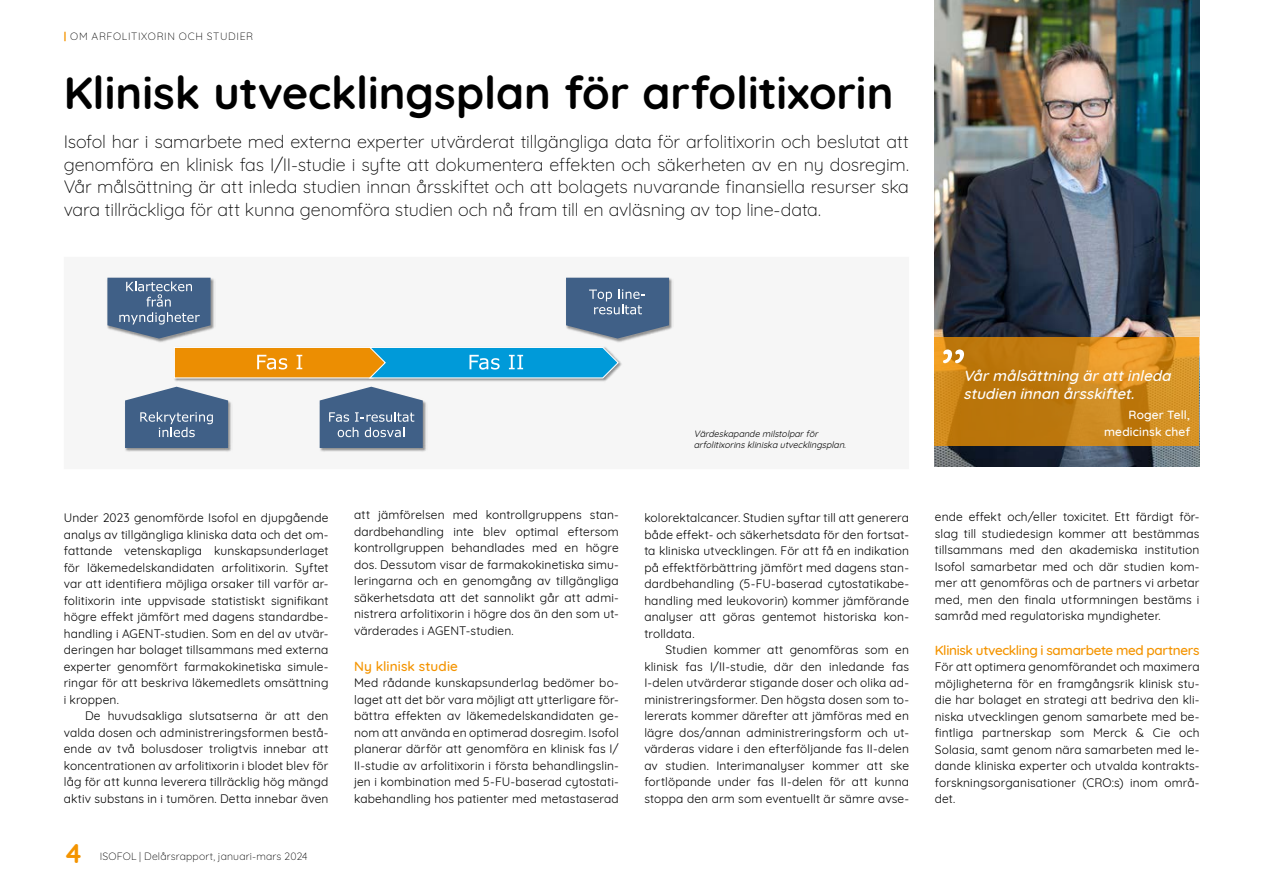
<style>
.page{position:relative;width:1263px;height:893px;background:#fff}
.page>*{position:absolute;margin:0;border:0;box-sizing:border-box;transform-origin:0 0}
.t1{font:75px "Quicksand";color:#fff}
.t2{font:700 45px "Quicksand";color:#000}
.t3{font:700 27px "Quicksand";color:#f49400}
.t4{font:300 18px/22.5px "Quicksand";letter-spacing:-.01em;color:#000;text-align:justify}
.t5{font:italic 500 15px/18px "Quicksand";color:#fff}
.t6{font:500 13.5px "Quicksand";letter-spacing:-.025em;color:#f49400}
.t7{font:500 13.5px "Quicksand";letter-spacing:.01em;color:#f49400}
.t8{font:12px/16.5px "Quicksand";letter-spacing:.01em;color:#000;text-align:justify}
.t9{font:500 12px/16.5px "Quicksand";letter-spacing:.015em;color:#fff;text-align:right}
.t10{font:300 10.5px "Quicksand";letter-spacing:.02em;color:#000}
.t11{font:300 10.5px "Quicksand";letter-spacing:.06em;color:#000}
.t12{font:italic 9px/10.8px "Quicksand";color:#000}
.s1{font-weight:700;color:#f49400}
</style>
<div class="page">
<div style="left:64px;top:257px;width:845px;height:212px;background:#f6f6f6"></div>
<img style="left:934px;top:0;width:265px;height:466px">
<svg style="left:934px;top:338px;width:265px;height:108px;background:#ca8418"></svg>
<img style="left:174px;top:362px;width:448px;height:20px">
<svg style="left:174px;top:347px;width:446px;height:32px;background:#7fa085"></svg>
<img style="left:107px;top:277px;width:108px;height:65px">
<img style="left:109px;top:277px;width:103px;height:60px">
<svg style="left:107px;top:278px;width:104px;height:61px;background:#617a99"></svg>
<img style="left:566px;top:277px;width:107px;height:65px">
<svg style="left:566px;top:278px;width:103px;height:61px;background:#5a7495"></svg>
<img style="left:319px;top:404px;width:107px;height:48px">
<svg style="left:320px;top:387px;width:103px;height:61px;background:#607a9a"></svg>
<img style="left:125px;top:386px;width:106px;height:66px">
<img style="left:130px;top:448px;width:96px;height:4px">
<svg style="left:125px;top:387px;width:103px;height:61px;background:#5d7899"></svg>
<p class="t11" style="left:64px;top:28px;width:191px"><span class="s1">|</span> OM ARFOLITIXORIN OCH STUDIER</p>
<h2 class="t2" style="left:64px;top:56px;width:831px">Klinisk utvecklingsplan för arfolitixorin</h2>
<p class="t4" style="left:64px;top:129px;width:847px">Isofol har i samarbete med externa experter utvärderat tillgängliga data för arfolitixorin och beslutat att genomföra en klinisk fas I/II-studie i syfte att dokumentera effekten och säkerheten av en ny dosregim.<br>Vår målsättning är att inleda studien innan årsskiftet och att bolagets nuvarande finansiella resurser ska vara tillräckliga för att kunna genomföra studien och nå fram till en avläsning av top line-data.</p>
<p class="t8" style="left:64px;top:508px;width:266px">Under 2023 genomförde Isofol en djupgående analys av tillgängliga kliniska data och det om&shy;fattande vetenskapliga kunskapsunderlaget för läkemedelskandidaten arfolitixorin. Syftet var att identifiera möjliga orsaker till varför ar&shy;folitixorin inte uppvisade statistiskt signifikant högre effekt jämfört med dagens standardbe&shy;handling i AGENT-studien. Som en del av utvär&shy;deringen har bolaget tillsammans med externa experter genomfört farmakokinetiska simule&shy;ringar för att beskriva läkemedlets omsättning i kroppen.</p>
<p class="t8" style="left:64px;top:706px;width:266px;text-indent:21px">De huvudsakliga slutsatserna är att den valda dosen och administreringsformen bestå&shy;ende av två bolusdoser troligtvis innebar att koncentrationen av arfolitixorin i blodet blev för låg för att kunna leverera tillräcklig hög mängd aktiv substans in i tumören. Detta innebar även</p>
<h3 class="t3" style="left:64px;top:831px;width:21px">4</h3>
<p class="t10" style="left:100px;top:848px;width:209px">ISOFOL | Delårsrapport, januari-mars 2024</p>
<p class="t8" style="left:354px;top:506px;width:266px">att jämförelsen med kontrollgruppens stan&shy;dardbehandling inte blev optimal eftersom kontrollgruppen behandlades med en högre dos. Dessutom visar de farmakokinetiska simu&shy;leringarna och en genomgång av tillgängliga säkerhetsdata att det sannolikt går att admi&shy;nistrera arfolitixorin i högre dos än den som ut&shy;värderades i AGENT-studien.</p>
<p class="t7" style="left:354px;top:655px;width:105px">Ny klinisk studie</p>
<p class="t8" style="left:354px;top:674px;width:266px">Med rådande kunskapsunderlag bedömer bo&shy;laget att det bör vara möjligt att ytterligare för&shy;bättra effekten av läkemedelskandidaten ge&shy;nom att använda en optimerad dosregim. Isofol planerar därför att genomföra en klinisk fas I/ II-studie av arfolitixorin i första behandlingslin&shy;jen i kombination med 5-FU-baserad cytostati&shy;kabehandling hos patienter med metastaserad</p>
<p class="t12" style="left:694px;top:427px;width:156px">Värdeskapande milstolparför arfolitixorinskliniska utvecklingsplan.</p>
<p class="t8" style="left:644px;top:509px;width:266px">kolorektalcancer. Studien syftar till att generera både effekt- och säkerhetsdata för den fortsat&shy;ta kliniska utvecklingen. För att få en indikation på effektförbättring jämfört med dagens stan&shy;dardbehandling (5-FU-baserad cytostatikabe&shy;handling med leukovorin) kommer jämförande analyser att göras gentemot historiska kon&shy;trolldata.</p>
<p class="t8" style="left:644px;top:641px;width:266px;text-indent:21px">Studien kommer att genomföras som en klinisk fas I/II-studie, där den inledande fas I-delen utvärderar stigande doser och olika ad&shy;ministreringsformer. Den högsta dosen som to&shy;lererats kommer därefter att jämföras med en lägre dos/annan administreringsform och ut&shy;värderas vidare i den efterföljande fas II-delen av studien. Interimanalyser kommer att ske fortlöpande under fas II-delen för att kunna stoppa den arm som eventuellt är sämre avse-</p>
<h1 class="t1" style="left:940px;top:317px;width:28px">”</h1>
<p class="t5" style="left:963px;top:365px;width:213px">Vårmålsättning ärattinleda studien innan årsskiftet.</p>
<p class="t9" style="left:1104px;top:406px;width:87px">Roger Tell, medicinsk chef</p>
<p class="t8" style="left:935px;top:507px;width:266px">ende effekt och/eller toxicitet. Ett färdigt för&shy;slag till studiedesign kommer att bestämmas tillsammans med den akademiska institution Isofol samarbetar med och där studien kom&shy;mer att genomföras och de partners vi arbetar med, men den finala utformningen bestäms i samråd med regulatoriska myndigheter.</p>
<p class="t6" style="left:935px;top:639px;width:266px">Klinisk utveckling i samarbete med partners</p>
<p class="t8" style="left:935px;top:657px;width:266px">För att optimera genomförandet och maximera möjligheterna för en framgångsrik klinisk stu&shy;die har bolaget en strategi att bedriva den kli&shy;niska utvecklingen genom samarbete med be&shy;fintliga partnerskap som Merck &amp; Cie och Solasia, samt genom nära samarbeten med le&shy;dande kliniska experter och utvalda kontrakts&shy;forskningsorganisationer (CRO:s) inom områ&shy;det.</p>
</div>
